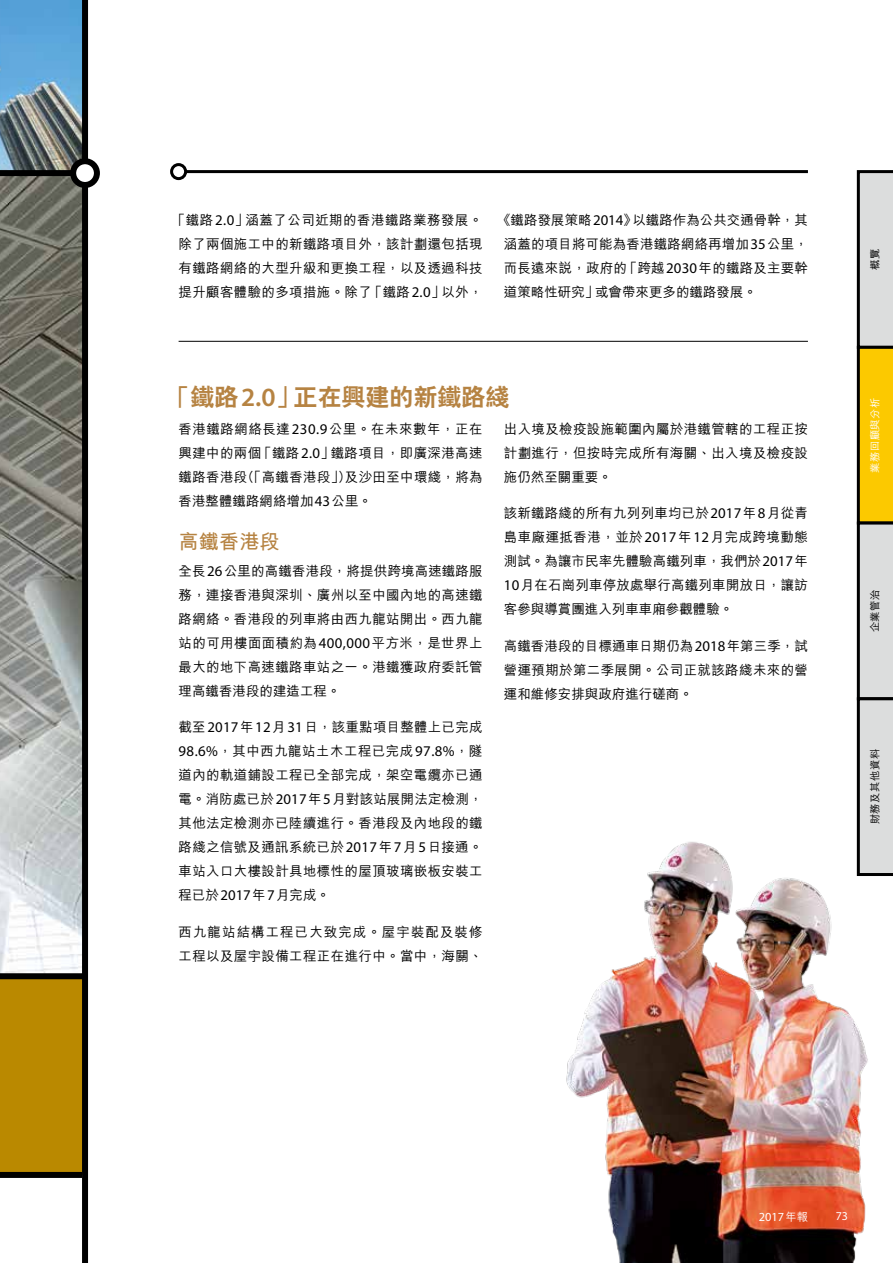
<style>
.page{position:relative;width:893px;height:1263px;background:#fff}
.page>*{position:absolute;margin:0;border:0;box-sizing:border-box;transform-origin:0 0}
.t1{font:800 24px "C Hei 2 HK";color:#b68342}
.t2{font:700 20.25px "M Hei HK";color:#b68342}
.t3{font:500 13.5px/24px "M Hei HK";letter-spacing:.025em;color:#000;text-align:justify}
.t4{font:500 13.5px/24px "M Hei HK";letter-spacing:.075em;color:#000}
.t5{font:12.3px "Myriad Pro";color:#fff}
.t6{font:12px "Myriad Pro";color:#fff}
.t7{font:500 10.35px "M Hei HK";letter-spacing:.05em;color:#000}
.t8{font:500 10.35px "M Hei HK";letter-spacing:.05em;color:#fff}
.s1{font-family:"Myriad Pro";font-weight:400;font-size:14.85px}
.s2{font-family:"Myriad Pro";font-weight:600;font-size:26.4px}
.s3{font-family:"M Hei HK";font-weight:500;font-size:11.25px}
</style>
<div class="page">
<img style="left:0;top:176px;width:82px;height:797px">
<img style="left:0;top:0;width:82px;height:170px">
<div style="left:0;top:976px;width:85px;height:199px;background:#ba8900"></div>
<img style="left:566px;top:829px;width:302px;height:434px">
<div style="left:0;top:170px;width:88px;height:6px;background:#000"></div>
<div style="left:0;top:1172px;width:82px;height:6px;background:#000"></div>
<div style="left:0;top:973px;width:85px;height:6px;background:#000"></div>
<div style="left:82px;top:0;width:6px;height:1263px;background:#000"></div>
<svg style="left:73px;top:161px;width:24px;height:24px"></svg>
<div style="left:70px;top:158px;width:30px;height:30px;border:6px solid #000;border-radius:50%"></div>
<hr style="left:179px;top:170px;width:629px;height:3px;background:#000">
<div style="left:172px;top:165px;width:14px;height:14px;background:#fff;border-radius:50%"></div>
<div style="left:170px;top:163px;width:17px;height:17px;border:3px solid #000;border-radius:50%"></div>
<svg style="left:857px;top:170px;width:36px;height:706px;background:#b9b087"></svg>
<hr style="left:179px;top:341px;width:629px;height:1px;background:#000">
<p class="t3" style="left:172px;top:207px;width:312px;text-align:center">「鐵路<span class="s1">2.0</span>」涵蓋了公司近期的香港鐵路業務發展。除了兩個施工中的新鐵路項目外，該計劃還包括現有鐵路網絡的大型升級和更換工程，以及透過科技提升顧客體驗的多項措施。除了「鐵路<span class="s1">2.0</span>」以外，</p>
<p class="t3" style="left:504px;top:207px;width:306px;text-indent:-7px">《鐵路發展策略<span class="s1">2014</span>》以鐵路作為公共交通骨幹，其涵蓋的項目將可能為香港鐵路網絡再增加<span class="s1">35</span>公里，而長遠來說，政府的「跨越<span class="s1">2030</span>年的鐵路及主要幹道策略性研究」或會帶來更多的鐵路發展。</p>
<h1 class="t1" style="left:167px;top:381px;width:344px">「鐵路<span class="s2">2.0</span>」正在興建的新鐵路綫</h1>
<p class="t3" style="left:179px;top:416px;width:306px">香港鐵路網絡長達<span class="s1">230.9</span>公里。在未來數年，正在興建中的兩個「鐵路<span class="s1">2.0</span>」鐵路項目，即廣深港高速鐵路香港段（「高鐵香港段」）及沙田至中環綫，將為香港整體鐵路網絡增加<span class="s1">43</span>公里。</p>
<h2 class="t2" style="left:179px;top:527px;width:103px">高鐵香港段</h2>
<p class="t3" style="left:179px;top:558px;width:306px">全長<span class="s1">26</span>公里的高鐵香港段，將提供跨境高速鐵路服務，連接香港與深圳、廣州以至中國內地的高速鐵路網絡。香港段的列車將由西九龍站開出。西九龍站的可用樓面面積約為<span class="s1">400,000</span>平方米，是世界上最大的地下高速鐵路車站之一。港鐵獲政府委託管理高鐵香港段的建造工程。</p>
<p class="t3" style="left:179px;top:714px;width:306px">截至<span class="s1">2017</span>年<span class="s1">12</span>月<span class="s1">31</span>日，該重點項目整體上已完成<span class="s1">98.6%</span>，其中西九龍站土木工程已完成<span class="s1">97.8%</span>，隧道內的軌道鋪設工程已全部完成，架空電纜亦已通電。消防處已於<span class="s1">2017</span>年<span class="s1">5</span>月對該站展開法定檢測，其他法定檢測亦已陸續進行。香港段及內地段的鐵路綫之信號及通訊系統已於<span class="s1">2017</span>年<span class="s1">7</span>月<span class="s1">5</span>日接通。車站入口大樓設計具地標性的屋頂玻璃嵌板安裝工程已於<span class="s1">2017</span>年<span class="s1">7</span>月完成。</p>
<p class="t4" style="left:179px;top:919px;width:306px">西九龍站結構工程已大致完成。屋宇裝配及裝修工程以及屋宇設備工程正在進行中。當中，海關、</p>
<p class="t3" style="left:504px;top:416px;width:306px">出入境及檢疫設施範圍內屬於港鐵管轄的工程正按計劃進行，但按時完成所有海關、出入境及檢疫設施仍然至關重要。</p>
<p class="t3" style="left:504px;top:500px;width:306px">該新鐵路綫的所有九列列車均已於<span class="s1">2017</span>年<span class="s1">8</span>月從青島車廠運抵香港，並於<span class="s1">2017</span>年<span class="s1">12</span>月完成跨境動態測試。為讓市民率先體驗高鐵列車，我們於<span class="s1">2017</span>年<span class="s1">10</span>月在石崗列車停放處舉行高鐵列車開放日，讓訪客參與導賞團進入列車車廂參觀體驗。</p>
<p class="t3" style="left:504px;top:633px;width:306px">高鐵香港段的目標通車日期仍為<span class="s1">2018</span>年第三季，試營運預期於第二季展開。公司正就該路綫未來的營運和維修安排與政府進行磋商。</p>
<p class="t7" style="left:868px;top:270px;width:23px;rotate:-90deg">概覽</p>
<p class="t8" style="left:868px;top:473px;width:77px;rotate:-90deg">業務回顧與分析</p>
<p class="t7" style="left:868px;top:632px;width:44px;rotate:-90deg">企業管治</p>
<p class="t7" style="left:868px;top:824px;width:77px;rotate:-90deg">財務及其他資料</p>
<p class="t5" style="left:759px;top:1209px;width:51px">2017<span class="s3">年報</span></p>
<p class="t6" style="left:836px;top:1210px;width:14px">73</p>
</div>
